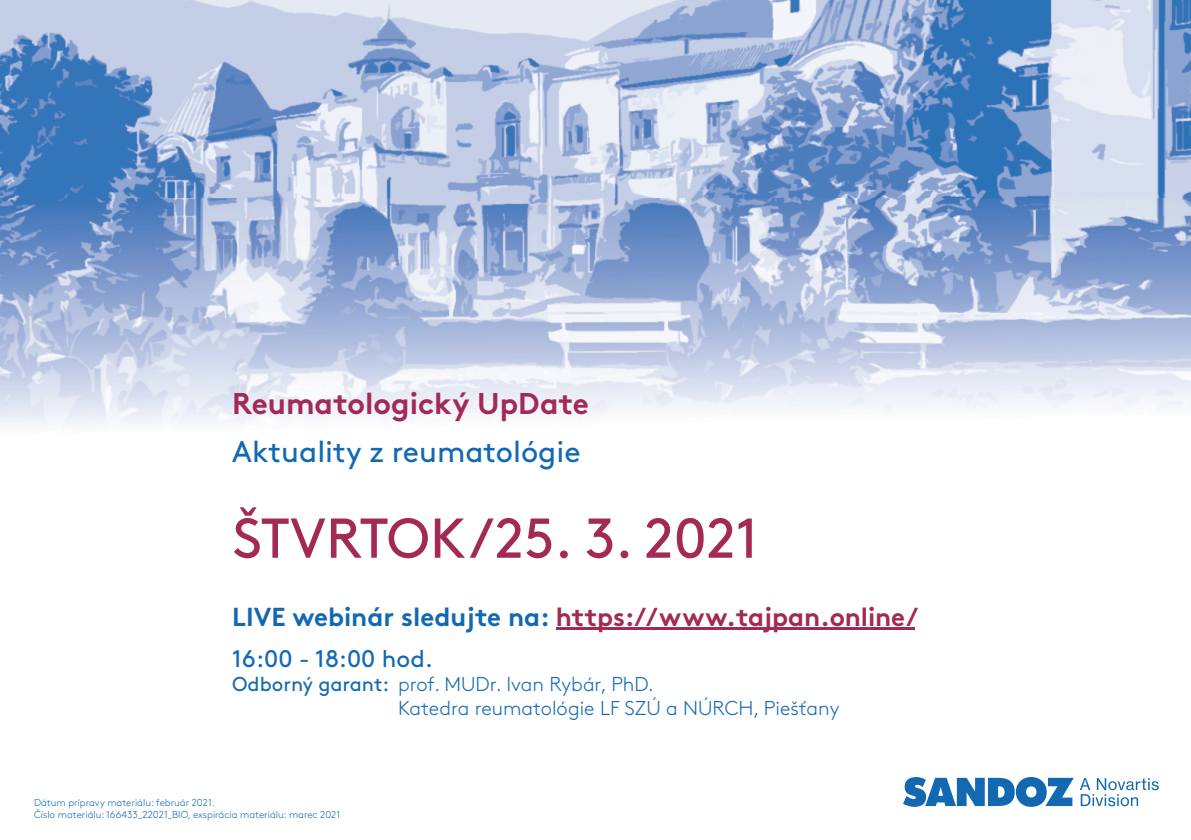
<style>
.page{position:relative;width:1191px;height:840px;background:#fff}
.page>*{position:absolute;margin:0;border:0;box-sizing:border-box;transform-origin:0 0}
.t1{font:56px "Brown Pro";color:#a22a55}
.t2{font:30px "Brown Pro";color:#1269b2}
.t3{font:700 30px "Brown Pro";color:#a22a55}
.t4{font:700 26px "Brown Pro";color:#a22a55}
.t5{font:24px "Brown Pro";color:#1269b2}
.t6{font:300 20px/24px "Brown Pro";color:#1269b2}
.t7{font:300 10px/12px "Brown Pro";color:#1269b2}
.s1{color:#1269b2}
.s2{font-weight:400}
</style>
<div class="page">
<svg style="left:903px;top:777px;width:255px;height:29px"></svg>
<img style="left:0;top:0;width:1191px;height:198px">
<svg style="left:0;top:198px;width:1191px;height:229px"></svg>
<hr style="left:556px;top:627px;width:358px;height:2px;background:#a22a55">
<h2 class="t3" style="left:232px;top:392px;width:358px">Reumatologický UpDate</h2>
<h2 class="t2" style="left:232px;top:440px;width:350px">Aktuality z reumatológie</h2>
<h1 class="t1" style="left:232px;top:517px;width:528px">ŠTVRTOK/25. 3. 2021</h1>
<h3 class="t4" style="left:232px;top:607px;width:687px"><span class="s1">LIVE webinár sledujte na:</span> https://www.tajpan.online/</h3>
<h3 class="t5" style="left:232px;top:649px;width:202px">16:00 - 18:00 hod.</h3>
<h3 class="t6" style="left:398px;top:673px;width:443px;text-indent:-166px"><span class="s2">Odborný garant:</span> prof. MUDr. Ivan Rybár, PhD.<br>Katedra reumatológie LF SZÚ a NÚRCH, Piešťany</h3>
<p class="t7" style="left:34px;top:796px;width:308px">Dátum prípravy materiálu: február 2021.<br>Číslo materiálu: 166433_22021_BIO, exspirácia materiálu: marec 2021</p>
</div>
